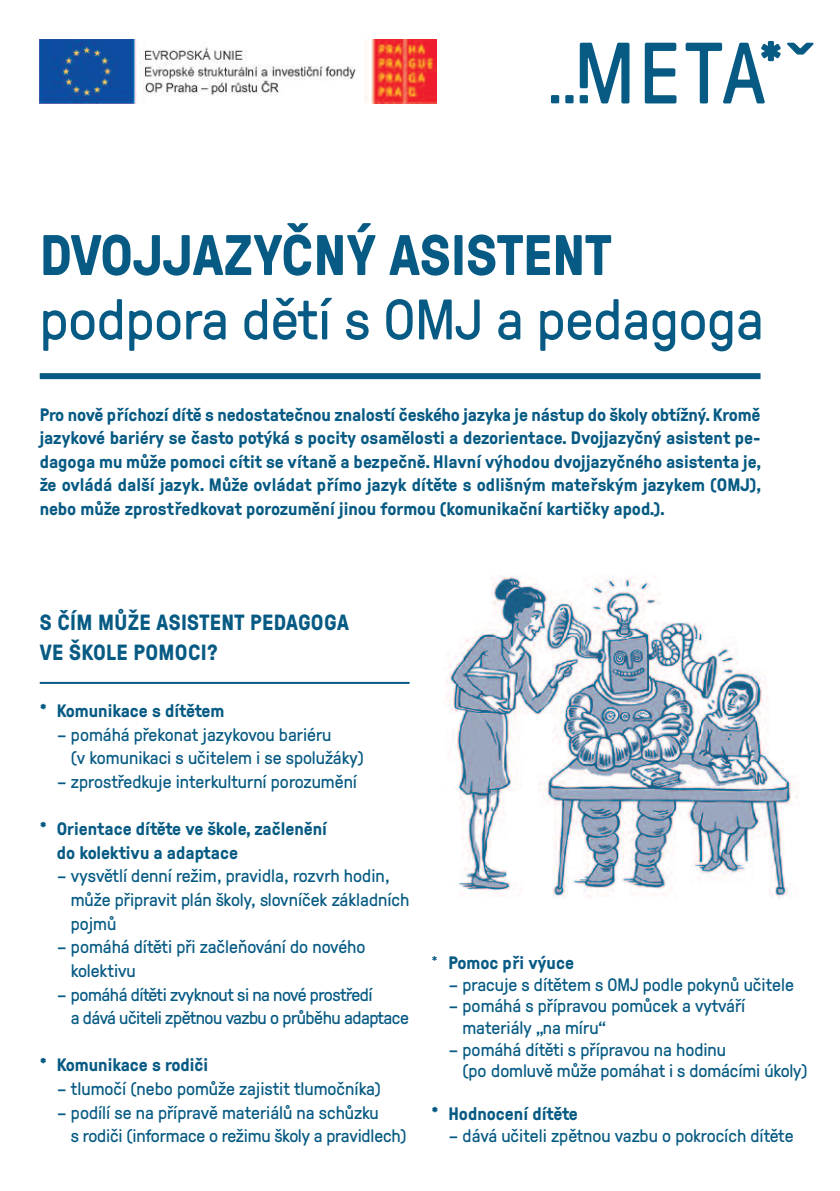
<style>
.page{position:relative;width:840px;height:1191px;background:#fff}
.page>*{position:absolute;margin:0;border:0;box-sizing:border-box;transform-origin:0 0}
.t1{font:57px "GT Pressura";color:#065a83}
.t2{font:700 57px "GT Pressura";color:#065a83}
.t3{font:700 22px/30.4px "GT Pressura";letter-spacing:.015em;color:#065a83}
.t4{font:18px/23.6px "GT Pressura";color:#065a83}
.t5{font:700 18px/23.6px "GT Pressura";color:#065a83}
.t6{font:18px/23.6px "GT Pressura";letter-spacing:-.025em;color:#065a83}
.s1{font-weight:300}
</style>
<div class="page">
<img style="left:445px;top:575px;width:353px;height:324px">
<img style="left:40px;top:40px;width:396px;height:63px">
<div style="left:40px;top:373px;width:720px;height:6px;background:#065a83"></div>
<hr style="left:40px;top:682px;width:369px;height:2px;background:#065a83">
<svg style="left:644px;top:43px;width:32px;height:60px"></svg>
<svg style="left:685px;top:41px;width:95px;height:62px"></svg>
<svg style="left:787px;top:43px;width:26px;height:12px"></svg>
<svg style="left:551px;top:43px;width:78px;height:60px"></svg>
<h1 class="t2" style="left:40px;top:235px;width:572px">DVOJJAZYČNÝ ASISTENT</h1>
<h1 class="t1" style="left:40px;top:299px;width:725px">podpora dětí s OMJ a pedagoga</h1>
<p class="t5" style="left:40px;top:404px;width:722px;text-align:justify">Pro nově příchozí dítě s nedostatečnou znalostí českého jazyka je nástup do školy obtížný. Kromě jazykové bariéry se často potýká s pocity osamělosti a dezorientace. Dvojjazyčný asistent pe&shy;dagoga mu může pomoci cítit se vítaně a bezpečně. Hlavní výhodou dvojjazyčného asistenta je, že ovládá další jazyk. Může ovládat přímo jazyk dítěte s odlišným mateřským jazykem (OMJ), nebo může zprostředkovat porozumění jinou formou (komunikační kartičky apod.).</p>
<p class="t3" style="left:40px;top:609px;width:310px">S ČÍM MŮŽE ASISTENT PEDAGOGA<br>VE ŠKOLE POMOCI?</p>
<p class="t5" style="left:40px;top:701px;width:186px">* Komunikace s dítětem</p>
<p class="t4" style="left:71px;top:724px;width:295px;text-indent:-14px">– pomáhá překonat jazykovou bariéru<br>(v komunikaci s učitelem i se spolužáky)</p>
<p class="t4" style="left:57px;top:771px;width:302px">– zprostředkuje interkulturní porozumění</p>
<p class="t5" style="left:57px;top:819px;width:272px;text-indent:-17px">* Orientace dítěte ve škole, začlenění do kolektivu a adaptace</p>
<p class="t4" style="left:71px;top:866px;width:340px;text-indent:-14px">– vysvětlí denní režim, pravidla, rozvrh hodin, může připravit plán školy, slovníček základních pojmů</p>
<p class="t4" style="left:71px;top:937px;width:296px;text-indent:-14px">– pomáhá dítěti při začleňování do nového kolektivu</p>
<p class="t6" style="left:71px;top:984px;width:339px;text-indent:-14px">– pomáhá dítěti zvyknout si na nové prostředí<br>a dává učiteli zpětnou vazbu o průběhu adaptace</p>
<p class="t5" style="left:40px;top:1055px;width:170px">* Komunikace s rodiči</p>
<p class="t4" style="left:57px;top:1078px;width:325px">– tlumočí (nebo pomůže zajistit tlumočníka)</p>
<p class="t4" style="left:71px;top:1102px;width:337px;text-indent:-14px">– podílí se na přípravě materiálů na schůzku<br>s rodiči (informace o režimu školy a pravidlech)</p>
<p class="t5" style="left:431px;top:953px;width:144px"><span class="s1">*</span> Pomoc při výuce</p>
<p class="t4" style="left:448px;top:974px;width:347px">– pracuje s dítětem s OMJ podle pokynů učitele</p>
<p class="t4" style="left:462px;top:997px;width:284px;line-height:21.6px;text-indent:-14px">– pomáhá s přípravou pomůcek a vytváří materiály „na míru“</p>
<p class="t4" style="left:462px;top:1040px;width:346px;line-height:21.6px;text-indent:-14px">– pomáhá dítěti s přípravou na hodinu<br>(po domluvě může pomáhat i s domácími úkoly)</p>
<p class="t5" style="left:431px;top:1104px;width:148px">* Hodnocení dítěte</p>
<p class="t4" style="left:448px;top:1125px;width:346px">– dává učiteli zpětnou vazbu o pokrocích dítěte</p>
</div>
